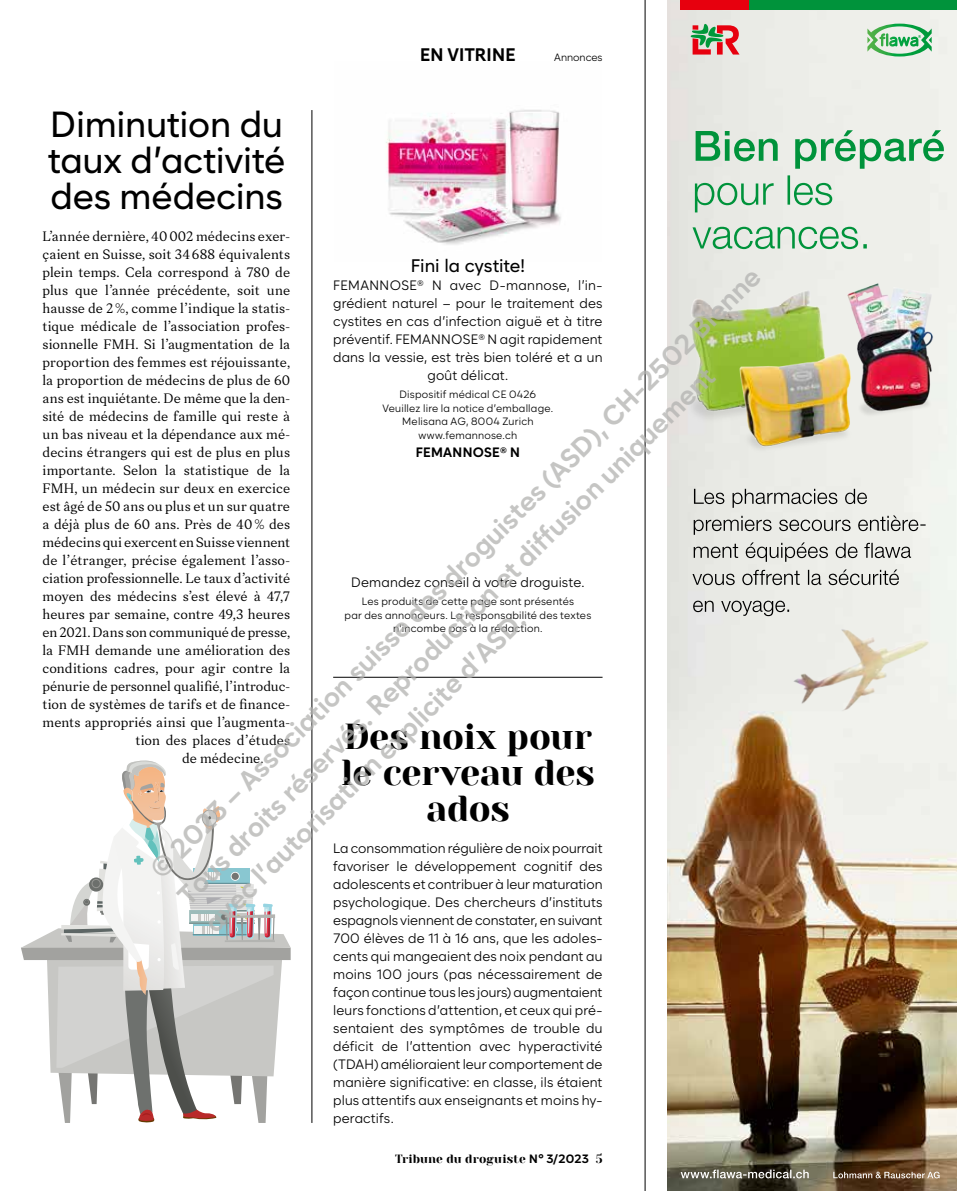
<style>
.page{position:relative;width:957px;height:1191px;background:#fff}
.page>*{position:absolute;margin:0;border:0;box-sizing:border-box;transform-origin:0 0}
.t1{font:500 36px/36px "Zabal";letter-spacing:-.005em;color:#000;text-align:justify}
.t2{font:36px/36px "Yeseva One";letter-spacing:-.015em;color:#000;text-align:center}
.t3{font:700 27px/38.2px "Zabal";color:rgb(178 178 176/.75)}
.t4{font:500 18px "Zabal";letter-spacing:-.005em;color:#000}
.t5{font:700 18px "Zabal";letter-spacing:.005em;color:#000}
.t6{font:14.25px "Leyendo";color:#000}
.t7{font:13.5px/18px "Zabal";letter-spacing:.01em;color:#000;text-align:center}
.t8{font:700 13.5px "Zabal";letter-spacing:.02em;color:#000}
.t9{font:12px "Yeseva One";letter-spacing:.02em;color:#000}
.t10{font:10.5px/13.5px "Zabal";letter-spacing:.02em;color:#000;text-align:center}
.t11{font:10.5px "Zabal";color:#000}
.s1{font-family:"Zabal";font-weight:700}
</style>
<div class="page">
<svg style="left:21px;top:760px;width:270px;height:363px"></svg>
<hr style="left:311px;top:110px;width:1px;height:1013px;background:#000">
<img style="left:386px;top:109px;width:175px;height:136px">
<hr style="left:333px;top:677px;width:269px;height:1px;background:#000">
<hr style="left:645px;top:0;width:1px;height:1191px;background:#000">
<img style="left:668px;top:0;width:289px;height:1191px">
<img style="left:771px;top:598px;width:181px;height:129px">
<svg style="left:680px;top:1169px;width:129px;height:9px"></svg>
<svg style="left:833px;top:1171px;width:106px;height:7px"></svg>
<svg style="left:867px;top:24px;width:64px;height:33px;background:#99d1a6"></svg>
<div style="left:746px;top:0;width:211px;height:10px;background:#00933b"></div>
<div style="left:680px;top:0;width:69px;height:10px;background:#e7000e"></div>
<svg style="left:690px;top:24px;width:49px;height:31px;background:#b88575"></svg>
<svg style="left:693px;top:600px;width:96px;height:16px;background:#b8b8b5"></svg>
<svg style="left:692px;top:569px;width:207px;height:16px;background:#bbbcb8"></svg>
<svg style="left:693px;top:542px;width:218px;height:20px;background:#c2c3bf"></svg>
<svg style="left:693px;top:515px;width:232px;height:20px;background:#c4c5c1"></svg>
<svg style="left:694px;top:489px;width:173px;height:19px;background:#c1c1bd"></svg>
<img style="left:688px;top:281px;width:135px;height:150px">
<img style="left:729px;top:337px;width:131px;height:130px">
<img style="left:823px;top:273px;width:129px;height:154px">
<svg style="left:692px;top:227px;width:175px;height:22px;background:#a5d1b3"></svg>
<svg style="left:695px;top:175px;width:137px;height:37px;background:#bfdac6"></svg>
<svg style="left:695px;top:130px;width:249px;height:39px;background:#a7d2b5"></svg>
<p class="t5" style="left:420px;top:43px;width:97px">EN VITRINE</p>
<p class="t11" style="left:554px;top:51px;width:50px">Annonces</p>
<h1 class="t1" style="left:48px;top:106px;width:239px">Diminution du taux d’activité des médecins</h1>
<p class="t6" style="left:43px;top:227px;width:249px">L’année dernière, 40 002 médecins exer-</p>
<p class="t6" style="left:43px;top:245px;width:249px">çaient en Suisse, soit 34 688 équivalents</p>
<p class="t6" style="left:43px;top:263px;width:249px">plein temps. Cela correspond à 780 de</p>
<p class="t6" style="left:43px;top:281px;width:249px">plus que l’année précédente, soit une</p>
<p class="t6" style="left:43px;top:299px;width:249px">hausse de 2 %, comme l’indique la statis-</p>
<p class="t6" style="left:43px;top:317px;width:249px">tique médicale de l’association profes-</p>
<p class="t6" style="left:43px;top:335px;width:249px">sionnelle FMH. Si l’augmentation de la</p>
<p class="t6" style="left:43px;top:353px;width:249px">proportion des femmes est réjouissante,</p>
<p class="t6" style="left:43px;top:371px;width:249px">la proportion de médecins de plus de 60</p>
<p class="t6" style="left:43px;top:389px;width:249px">ans est inquiétante. De même que la den-</p>
<p class="t6" style="left:43px;top:407px;width:249px">sité de médecins de famille qui reste à</p>
<p class="t6" style="left:43px;top:425px;width:249px">un bas niveau et la dépendance aux mé-</p>
<p class="t6" style="left:43px;top:443px;width:249px">decins étrangers qui est de plus en plus</p>
<p class="t6" style="left:43px;top:461px;width:249px">importante. Selon la statistique de la</p>
<p class="t6" style="left:43px;top:479px;width:249px">FMH, un médecin sur deux en exercice</p>
<p class="t6" style="left:43px;top:497px;width:249px">est âgé de 50 ans ou plus et un sur quatre</p>
<p class="t6" style="left:43px;top:515px;width:249px">a déjà plus de 60 ans. Près de 40 % des</p>
<p class="t6" style="left:43px;top:533px;width:249px">médecins qui exercent en Suisse viennent</p>
<p class="t6" style="left:43px;top:551px;width:249px">de l’étranger, précise également l’asso-</p>
<p class="t6" style="left:43px;top:569px;width:249px">ciation professionnelle. Le taux d’activité</p>
<p class="t6" style="left:43px;top:587px;width:249px">moyen des médecins s’est élevé à 47,7</p>
<p class="t6" style="left:43px;top:605px;width:249px">heures par semaine, contre 49,3 heures</p>
<p class="t6" style="left:43px;top:623px;width:249px">en 2021. Dans son communiqué de presse,</p>
<p class="t6" style="left:43px;top:641px;width:249px">la FMH demande une amélioration des</p>
<p class="t6" style="left:43px;top:659px;width:249px">conditions cadres, pour agir contre la</p>
<p class="t6" style="left:43px;top:677px;width:249px">pénurie de personnel qualifié, l’introduc-</p>
<p class="t6" style="left:43px;top:695px;width:249px">tion de systèmes de tarifs et de finance-</p>
<p class="t6" style="left:43px;top:713px;width:249px">ments appropriés ainsi que l’augmenta-</p>
<p class="t6" style="left:136px;top:731px;width:156px">tion des places d’études</p>
<p class="t6" style="left:182px;top:749px;width:83px">de médecine.</p>
<p class="t4" style="left:411px;top:255px;width:116px">Fini la cystite!</p>
<p class="t7" style="left:333px;top:276px;width:271px">FEMANNOSE® N avec D-mannose, l’in&shy;grédient naturel – pour le traitement des cystites en cas d’infection aiguë et à titre préventif. FEMANNOSE® N agit rapidement dans la vessie, est très bien toléré et a un goût délicat.</p>
<p class="t10" style="left:382px;top:388px;width:172px">Dispositif médical CE 0426<br>Veuillez lire la notice d’emballage.<br>Melisana AG, 8004 Zurich www.femannose.ch</p>
<p class="t8" style="left:416px;top:444px;width:106px">FEMANNOSE® N</p>
<h2 class="t3" style="left:142px;top:859px;width:851px;rotate:-45deg">© 2023 – Association suisse des droguistes (ASD), CH-2502 Bienne<br>Tous droits réservés. Reproduction et diffusion uniquement<br>avec l’autorisation explicite d’ASD.</h2>
<p class="t7" style="left:351px;top:573px;width:235px">Demandez conseil à votre droguiste.</p>
<p class="t10" style="left:344px;top:595px;width:248px">Les produits de cette page sont présentés<br>par des annonceurs. La responsabilité des textes n’incombe pas à la rédaction.</p>
<h1 class="t2" style="left:341px;top:720px;width:256px">Des noix pour le cerveau des ados</h1>
<p class="t7" style="left:333px;top:839px;width:271px;text-align:justify">La consommation régulière de noix pourrait favoriser le développement cognitif des adolescents et contribuer à leur maturation psychologique. Des chercheurs d’instituts espagnols viennent de constater, en suivant 700 élèves de 11 à 16 ans, que les adoles&shy;cents qui mangeaient des noix pendant au moins 100 jours (pas nécessairement de façon continue tous les jours) augmentaient leurs fonctions d’attention, et ceux qui pré&shy;sentaient des symptômes de trouble du déficit de l’attention avec hyperactivité (TDAH) amélioraient leur comportement de manière significative: en classe, ils étaient plus attentifs aux enseignants et moins hy&shy;peractifs.</p>
<p class="t9" style="left:395px;top:1152px;width:209px">Tribune du droguiste <span class="s1">N° 3/2023</span> 5</p>
</div>
